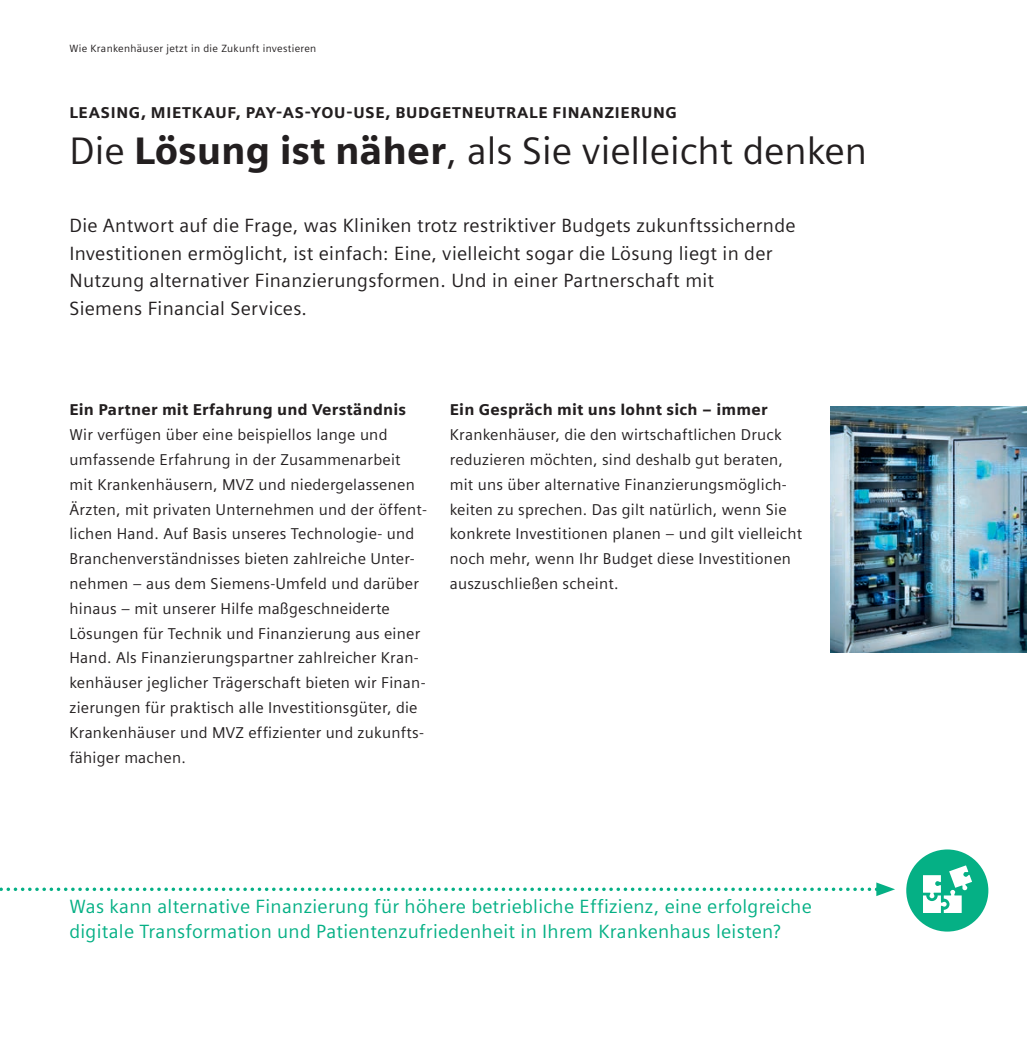
<style>
.page{position:relative;width:1027px;height:1042px;background:#fff}
.page>*{position:absolute;margin:0;border:0;box-sizing:border-box;transform-origin:0 0}
.t1{font:38.5px "Siemens Sans Pro";color:#231f20}
.t2{font:19.25px/28px "Siemens Sans Pro";letter-spacing:.015em;color:#231f20}
.t3{font:19.25px/25px "Siemens Sans Pro";letter-spacing:.015em;color:#05b085}
.t4{font:15.75px/24.8px "Siemens Sans Pro";letter-spacing:.015em;color:#231f20}
.t5{font:700 15.75px "Siemens Sans Pro";letter-spacing:.015em;color:#231f20}
.t6{font:700 15.75px "Siemens Sans Pro";letter-spacing:.045em;color:#231f20}
.t7{font:10.5px "Siemens Sans Pro";letter-spacing:.03em;color:#231f20}
.s1{font-weight:700}
</style>
<div class="page">
<img style="left:830px;top:406px;width:197px;height:246px">
<svg style="left:0;top:882px;width:895px;height:14px"></svg>
<div style="left:906px;top:849px;width:82px;height:82px;background:#05b085;border-radius:50%"></div>
<svg style="left:923px;top:865px;width:49px;height:48px"></svg>
<p class="t7" style="left:69px;top:40px;width:248px">Wie Krankenhäuser jetzt in die Zukunft investieren</p>
<p class="t6" style="left:69px;top:99px;width:609px">LEASING, MIETKAUF, PAY-AS-YOU-USE, BUDGETNEUTRALE FINANZIERUNG</p>
<h1 class="t1" style="left:69px;top:121px;width:799px">Die <span class="s1">Lösung ist näher</span>, als Sie vielleicht denken</h1>
<p class="t2" style="left:69px;top:209px;width:728px">Die Antwort auf die Frage, was Kliniken trotz restriktiver Budgets zukunftssichernde Investitionen ermöglicht, ist einfach: Eine, vielleicht sogar die Lösung liegt in der Nutzung alternativer Finanzierungsformen. Und in einer Partnerschaft mit<br>Siemens Financial Services.</p>
<p class="t5" style="left:69px;top:397px;width:338px">Ein Partner mit Erfahrung und Verständnis</p>
<p class="t4" style="left:69px;top:421px;width:359px">Wir verfügen über eine beispiellos lange und umfassende Erfahrung in der Zusammenarbeit mit Krankenhäusern, MVZ und niedergelassenen Ärzten, mit privaten Unternehmen und der öffent&shy;lichen Hand. Auf Basis unseres Technologie- und Branchenverständnisses bieten zahlreiche Unter&shy;nehmen – aus dem Siemens-Umfeld und darüber hinaus – mit unserer Hilfe maßgeschneiderte Lösungen für Technik und Finanzierung aus einer Hand. Als Finanzierungspartner zahlreicher Kran&shy;kenhäuser jeglicher Trägerschaft bieten wir Finan&shy;zierungen für praktisch alle Investitionsgüter, die Krankenhäuser und MVZ effizienter und zukunfts&shy;fähiger machen.</p>
<p class="t5" style="left:450px;top:397px;width:319px">Ein Gespräch mit uns lohnt sich – immer</p>
<p class="t4" style="left:450px;top:421px;width:354px">Krankenhäuser, die den wirtschaftlichen Druck reduzieren möchten, sind deshalb gut beraten, mit uns über alternative Finanzierungsmöglich&shy;keiten zu sprechen. Das gilt natürlich, wenn Sie konkrete Investitionen planen – und gilt vielleicht noch mehr, wenn Ihr Budget diese Investitionen auszuschließen scheint.</p>
<p class="t3" style="left:69px;top:892px;width:744px">Was kann alternative Finanzierung für höhere betriebliche Effizienz, eine erfolgreiche digitale Transformation und Patientenzufriedenheit in Ihrem Krankenhaus leisten?</p>
</div>
